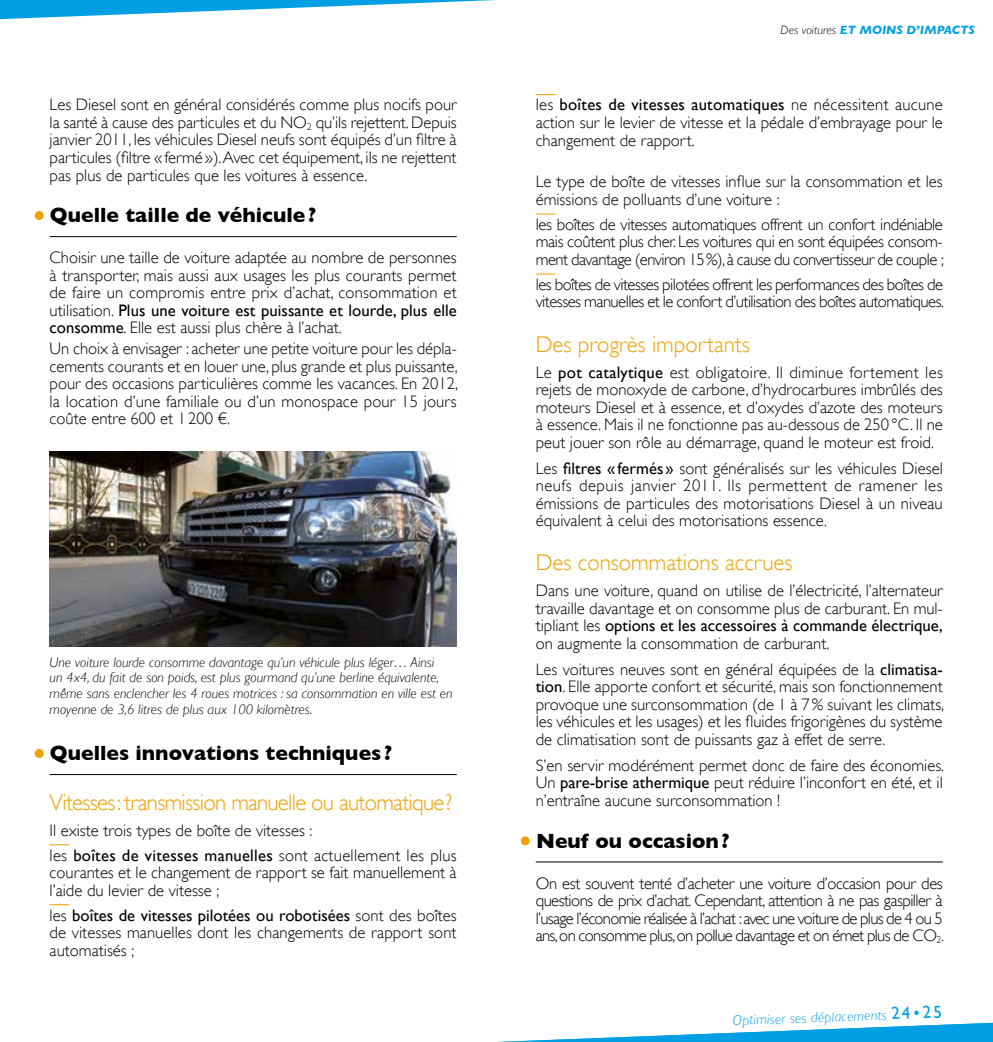
<style>
.page{position:relative;width:993px;height:1042px;background:#fff}
.page>*{position:absolute;margin:0;border:0;box-sizing:border-box;transform-origin:0 0}
.t1{font:300 22.75px "Gill Sans";letter-spacing:-.03em;color:#eea100}
.t2{font:300 22.75px "Gill Sans";color:#eea100}
.t3{font:700 21px "Gill Sans";color:#000}
.t4{font:300 16.62px/17.5px "Gill Sans";color:#000;text-align:justify}
.t5{font:300 16.62px/17.5px "Gill Sans";letter-spacing:-.03em;color:#000}
.t6{font:italic 300 14px/15.8px "Gill Sans";color:#000}
.t7{font:italic 300 14px "Gill Sans";color:#009fe3}
.t8{font:italic 700 12.25px "Gill Sans";color:#009fe3}
.s1{font-weight:400}
.s2{font-weight:300;color:#000}
.s3{font-weight:400;font-style:normal;font-size:17.5px}
.s4{font-style:normal;font-size:17.5px}
</style>
<div class="page">
<svg style="left:0;top:0;width:495px;height:19px"></svg>
<svg style="left:497px;top:1022px;width:495px;height:20px"></svg>
<hr style="left:50px;top:236px;width:406px;height:1px;background:#000">
<hr style="left:50px;top:774px;width:406px;height:1px;background:#000">
<svg style="left:50px;top:844px;width:19px;height:1px"></svg>
<svg style="left:50px;top:904px;width:19px;height:1px"></svg>
<div style="left:35px;top:211px;width:9px;height:9px;background:#eea100;border-radius:50%"></div>
<div style="left:35px;top:749px;width:9px;height:9px;background:#eea100;border-radius:50%"></div>
<svg style="left:535px;top:94px;width:20px;height:1px"></svg>
<svg style="left:535px;top:214px;width:20px;height:1px"></svg>
<svg style="left:535px;top:274px;width:20px;height:1px"></svg>
<hr style="left:535px;top:861px;width:407px;height:1px;background:#000">
<div style="left:520px;top:836px;width:9px;height:9px;background:#eea100;border-radius:50%"></div>
<img style="left:50px;top:451px;width:406px;height:195px">
<p class="t4" style="left:50px;top:96px;width:408px">Les Diesel sont en général considérés comme plus nocifs pour la santé à cause des particules et du NO<sub>2</sub> qu’ils rejettent. Depuis janvier 2011, les véhicules Diesel neufs sont équipés d’un filtre à particules (filtre «fermé»). Avec cet équipement, ils ne rejettent pas plus de particules que les voitures à essence.</p>
<p class="t3" style="left:50px;top:203px;width:267px">Quelle taille de véhicule?</p>
<p class="t4" style="left:50px;top:249px;width:408px">Choisir une taille de voiture adaptée au nombre de personnes à transporter, mais aussi aux usages les plus courants permet de faire un compromis entre prix d’achat, consommation et utilisation. <span class="s1">Plus une voiture est puissante et lourde, plus elle consomme</span>. Elle est aussi plus chère à l’achat.</p>
<p class="t4" style="left:50px;top:340px;width:410px">Un choix à envisager : acheter une petite voiture pour les dépla&shy;cements courants et en louer une, plus grande et plus puissante, pour des occasions particulières comme les vacances. En 2012, la location d’une familiale ou d’un monospace pour 15 jours coûte entre 600 et 1200 €.</p>
<p class="t6" style="left:50px;top:654px;width:404px">Une voiture lourde consomme davantage qu’un véhicule plus léger… Ainsi<br>un 4x4, du fait de son poids, est plus gourmand qu’une berline équivalente, même sans enclencher les 4 roues motrices : sa consommation en ville est en moyenne de 3,6 litres de plus aux 100 kilomètres.</p>
<p class="t3" style="left:50px;top:741px;width:343px">Quelles innovations techniques ?</p>
<h1 class="t1" style="left:50px;top:789px;width:404px">Vitesses: transmission manuelle ou automatique?</h1>
<p class="t4" style="left:50px;top:817px;width:408px;line-height:24.8px">Il existe trois types de boîte de vitesses :<br>les <span class="s1">boîtes de vitesses manuelles</span> sont actuellement les plus</p>
<p class="t4" style="left:50px;top:864px;width:408px">courantes et le changement de rapport se fait manuellement à l’aide du levier de vitesse ;</p>
<p class="t4" style="left:50px;top:906px;width:408px">les <span class="s1">boîtes de vitesses pilotées ou robotisées</span> sont des boîtes de vitesses manuelles dont les changements de rapport sont automatisés ;</p>
<p class="t8" style="left:780px;top:22px;width:195px"><span class="s2">Des voitures</span> ET MOINS D’IMPACTS</p>
<p class="t4" style="left:535px;top:96px;width:408px">les <span class="s1">boîtes de vitesses automatiques</span> ne nécessitent aucune action sur le levier de vitesse et la pédale d’embrayage pour le changement de rapport.</p>
<p class="t4" style="left:535px;top:173px;width:408px">Le type de boîte de vitesses influe sur la consommation et les émissions de polluants d’une voiture :</p>
<p class="t4" style="left:535px;top:216px;width:410px">les boîtes de vitesses automatiques offrent un confort indéniable mais coûtent plus cher. Les voitures qui en sont équipées consom&shy;ment davantage (environ 15%), à cause du convertisseur de couple ;</p>
<p class="t5" style="left:535px;top:275px;width:409px">les boîtes de vitesses pilotées offrent les performances des boîtes de vitesses manuelles et le confort d’utilisation des boîtes automatiques.</p>
<h1 class="t2" style="left:535px;top:331px;width:215px">Des progrès importants</h1>
<p class="t4" style="left:535px;top:363px;width:408px">Le <span class="s1">pot catalytique</span> est obligatoire. Il diminue fortement les rejets de monoxyde de carbone, d’hydrocarbures imbrûlés des moteurs Diesel et à essence, et d’oxydes d’azote des moteurs à essence. Mais il ne fonctionne pas au-dessous de 250°C. Il ne peut jouer son rôle au démarrage, quand le moteur est froid.</p>
<p class="t4" style="left:535px;top:459px;width:408px">Les <span class="s1">filtres « fermés »</span> sont généralisés sur les véhicules Diesel neufs depuis janvier 2011. Ils permettent de ramener les émissions de particules des motorisations Diesel à un niveau équivalent à celui des motorisations essence.</p>
<h1 class="t2" style="left:535px;top:550px;width:258px">Des consommations accrues</h1>
<p class="t4" style="left:535px;top:582px;width:408px">Dans une voiture, quand on utilise de l’électricité, l’alternateur travaille davantage et on consomme plus de carburant. En mul&shy;tipliant les <span class="s1">options et les accessoires à commande électrique, </span>on augmente la consommation de carburant.</p>
<p class="t4" style="left:535px;top:660px;width:410px">Les voitures neuves sont en général équipées de la <span class="s1">climatisa&shy;tion</span>. Elle apporte confort et sécurité, mais son fonctionnement provoque une surconsommation (de 1 à 7% suivant les climats, les véhicules et les usages) et les fluides frigorigènes du système de climatisation sont de puissants gaz à effet de serre.</p>
<p class="t4" style="left:535px;top:756px;width:410px">S’en servir modérément permet donc de faire des économies.<br>Un <span class="s1">pare-brise athermique</span> peut réduire l’inconfort en été, et il n’entraîne aucune surconsommation !</p>
<p class="t3" style="left:536px;top:828px;width:195px">Neuf ou occasion?</p>
<p class="t4" style="left:535px;top:874px;width:410px">On est souvent tenté d’acheter une voiture d’occasion pour des questions de prix d’achat. Cependant, attention à ne pas gaspiller à l’usage l’économie réalisée à l’achat : avec une voiture de plus de 4 ou 5 ans, on consomme plus, on pollue davantage et on émet plus de CO<sub>2</sub>.</p>
<p class="t7" style="left:732px;top:1012px;width:211px;rotate:-2deg">Optimiser ses déplacements <span class="s3">24</span><span class="s4">•</span><span class="s3">25</span></p>
</div>
